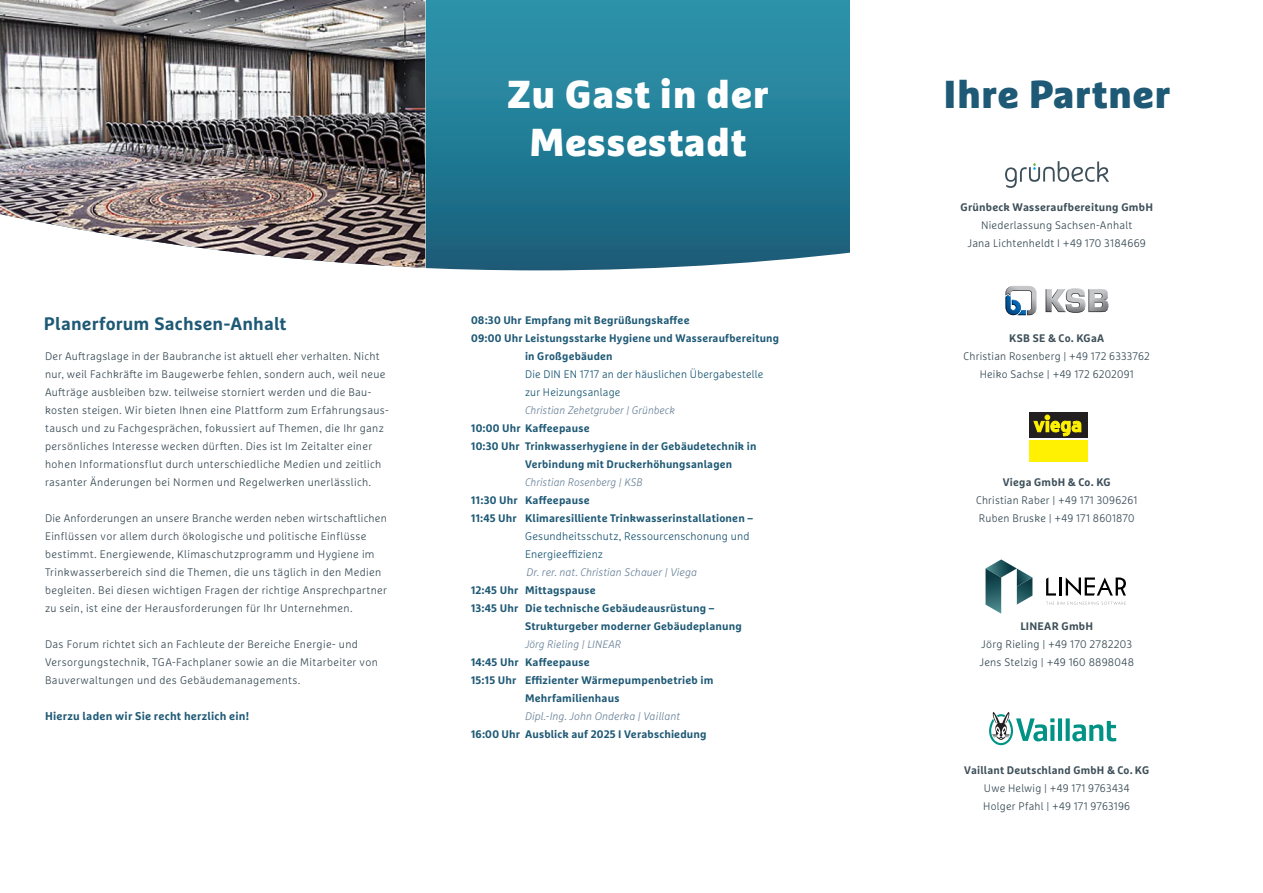
<style>
.page{position:relative;width:1263px;height:893px;background:#fff}
.page>*{position:absolute;margin:0;border:0;box-sizing:border-box;transform-origin:0 0}
.t1{font:900 39px/48px "Marselis Pro";letter-spacing:.015em;color:#fff;text-align:center}
.t2{font:900 39px "Marselis Pro";letter-spacing:.01em;color:#1e5975}
.t3{font:700 18px "Marselis Pro";letter-spacing:.01em;color:#1e5975}
.t4{font:700 11.25px "Marselis Pro";letter-spacing:.02em;color:#1e5975}
.t5{font:300 10.95px/18px "Marselis Pro";letter-spacing:.03em;color:#3d4f59}
.t6{font:700 10.95px/18px "Marselis Pro";letter-spacing:.015em;color:#1e5975}
.t7{font:italic 300 10.95px "Marselis Pro";letter-spacing:.01em;color:#71889e}
.t8{font:300 10.95px/18px "Marselis Pro";letter-spacing:.015em;color:#1e5975}
.t9{font:700 10.95px "Marselis Pro";letter-spacing:.02em;color:#3d4f59}
.s1{font-size:10.8px}
</style>
<div class="page">
<svg style="left:425px;top:0;width:425px;height:270px;background:#267d96"></svg>
<img style="left:0;top:0;width:425px;height:268px">
<svg style="left:1047px;top:602px;width:79px;height:3px"></svg>
<svg style="left:985px;top:559px;width:47px;height:55px"></svg>
<svg style="left:1046px;top:577px;width:80px;height:19px"></svg>
<svg style="left:989px;top:712px;width:127px;height:33px"></svg>
<svg style="left:1005px;top:161px;width:104px;height:27px"></svg>
<svg style="left:1046px;top:288px;width:62px;height:25px"></svg>
<svg style="left:1005px;top:286px;width:31px;height:30px"></svg>
<div style="left:1029px;top:440px;width:58px;height:22px;background:#fff101"></div>
<div style="left:1029px;top:412px;width:58px;height:26px;background:#231f20"></div>
<svg style="left:1033px;top:415px;width:48px;height:21px"></svg>
<h2 class="t3" style="left:44px;top:313px;width:244px">Planerforum Sachsen-Anhalt</h2>
<p class="t5" style="left:45px;top:347px;width:345px">Der Auftragslage in der Baubranche ist aktuell eher verhalten. Nicht nur, weil Fachkräfte im Baugewerbe fehlen, sondern auch, weil neue Aufträge ausbleiben bzw. teilweise storniert werden und die Bau&shy;kosten steigen. Wir bieten Ihnen eine Plattform zum Erfahrungsaus&shy;tausch und zu Fachgesprächen, fokussiert auf Themen, die Ihr ganz persönliches Interesse wecken dürften. Dies ist Im Zeitalter einer hohen Informationsflut durch unterschiedliche Medien und zeitlich rasanter Änderungen bei Normen und Regelwerken unerlässlich.</p>
<p class="t5" style="left:45px;top:509px;width:344px">Die Anforderungen an unsere Branche werden neben wirtschaftlichen Einflüssen vor allem durch ökologische und politische Einflüsse bestimmt. Energiewende, Klimaschutzprogramm und Hygiene im Trinkwasserbereich sind die Themen, die uns täglich in den Medien begleiten. Bei diesen wichtigen Fragen der richtige Ansprechpartner zu sein, ist eine der Herausforderungen für Ihr Unternehmen.</p>
<p class="t5" style="left:45px;top:635px;width:334px">Das Forum richtet sich an Fachleute der Bereiche Energie- und<br>Versorgungstechnik, TGA-Fachplaner sowie an die Mitarbeiter von<br>Bauverwaltungen und des Gebäudemanagements.</p>
<p class="t4" style="left:45px;top:709px;width:206px">Hierzu laden wir Sie recht herzlich ein!</p>
<h1 class="t1" style="left:507px;top:70px;width:263px">Zu Gast in der<br>Messestadt</h1>
<p class="t6" style="left:471px;top:311px;width:220px">08:30 Uhr Empfang mit Begrüßungskaffee</p>
<p class="t6" style="left:471px;top:329px;width:310px">09:00 Uhr Leistungsstarke Hygiene und Wasseraufbereitung</p>
<p class="t6" style="left:525px;top:347px;width:89px">in Großgebäuden</p>
<p class="t8" style="left:525px;top:365px;width:240px">Die DIN EN 1717 an der häuslichen Übergabestelle zur Heizungsanlage</p>
<p class="t7" style="left:525px;top:404px;width:151px">Christian Zehetgruber | Grünbeck</p>
<p class="t6" style="left:471px;top:419px;width:120px">10:00 Uhr Kaffeepause</p>
<p class="t6" style="left:471px;top:437px;width:287px">10:30 Uhr Trinkwasserhygiene in der Gebäudetechnik in</p>
<p class="t6" style="left:525px;top:455px;width:209px">Verbindung mit Druckerhöhungsanlagen</p>
<p class="t7" style="left:525px;top:476px;width:119px">Christian Rosenberg | KSB</p>
<p class="t6" style="left:471px;top:491px;width:283px">11:30 Uhr Kaffeepause<br>11:45 Uhr Klimaresilliente Trinkwasserinstallationen –</p>
<p class="t8" style="left:525px;top:527px;width:226px">Gesundheitsschutz, Ressourcenschonung und<br>Energieeffizienz</p>
<p class="t7" style="left:526px;top:566px;width:172px">Dr. rer. nat. Christian Schauer | Viega</p>
<p class="t6" style="left:471px;top:581px;width:126px">12:45 Uhr Mittagspause</p>
<p class="t6" style="left:471px;top:599px;width:245px">13:45 Uhr Die technische Gebäudeausrüstung –</p>
<p class="t6" style="left:525px;top:617px;width:218px">Strukturgeber moderner Gebäudeplanung</p>
<p class="t7" style="left:525px;top:638px;width:98px">Jörg Rieling | <span class="s1">LINEAR</span></p>
<p class="t6" style="left:471px;top:653px;width:120px">14:45 Uhr Kaffeepause</p>
<p class="t6" style="left:471px;top:671px;width:244px">15:15 Uhr Effizienter Wärmepumpenbetrieb im</p>
<p class="t6" style="left:525px;top:689px;width:96px">Mehrfamilienhaus</p>
<p class="t7" style="left:525px;top:710px;width:157px">Dipl.-Ing. John Onderka | Vaillant</p>
<p class="t6" style="left:471px;top:725px;width:237px">16:00 Uhr Ausblick auf 2025 I Verabschiedung</p>
<h1 class="t2" style="left:943px;top:69px;width:228px">Ihre Partner</h1>
<p class="t9" style="left:960px;top:200px;width:194px">Grünbeck Wasseraufbereitung GmbH</p>
<p class="t5" style="left:967px;top:215px;width:180px;text-align:center">Niederlassung Sachsen-Anhalt<br>Jana Lichtenheldt I +49 170 3184669</p>
<p class="t9" style="left:1009px;top:331px;width:96px">KSB SE &amp; Co. KGaA</p>
<p class="t5" style="left:963px;top:347px;width:188px;text-align:center">Christian Rosenberg | +49 172 6333762<br>Heiko Sachse | +49 172 6202091</p>
<p class="t9" style="left:1003px;top:475px;width:109px">Viega GmbH &amp; Co. KG</p>
<p class="t5" style="left:976px;top:491px;width:163px">Christian Raber | +49 171 3096261<br>Ruben Bruske | +49 171 8601870</p>
<p class="t9" style="left:1020px;top:619px;width:74px">LINEAR GmbH</p>
<p class="t5" style="left:979px;top:635px;width:156px">Jörg Rieling | +49 170 2782203<br>Jens Stelzig | +49 160 8898048</p>
<p class="t9" style="left:964px;top:763px;width:186px">Vaillant Deutschland GmbH &amp; Co. KG</p>
<p class="t5" style="left:983px;top:779px;width:148px">Uwe Helwig | +49 171 9763434<br>Holger Pfahl | +49 171 9763196</p>
</div>
